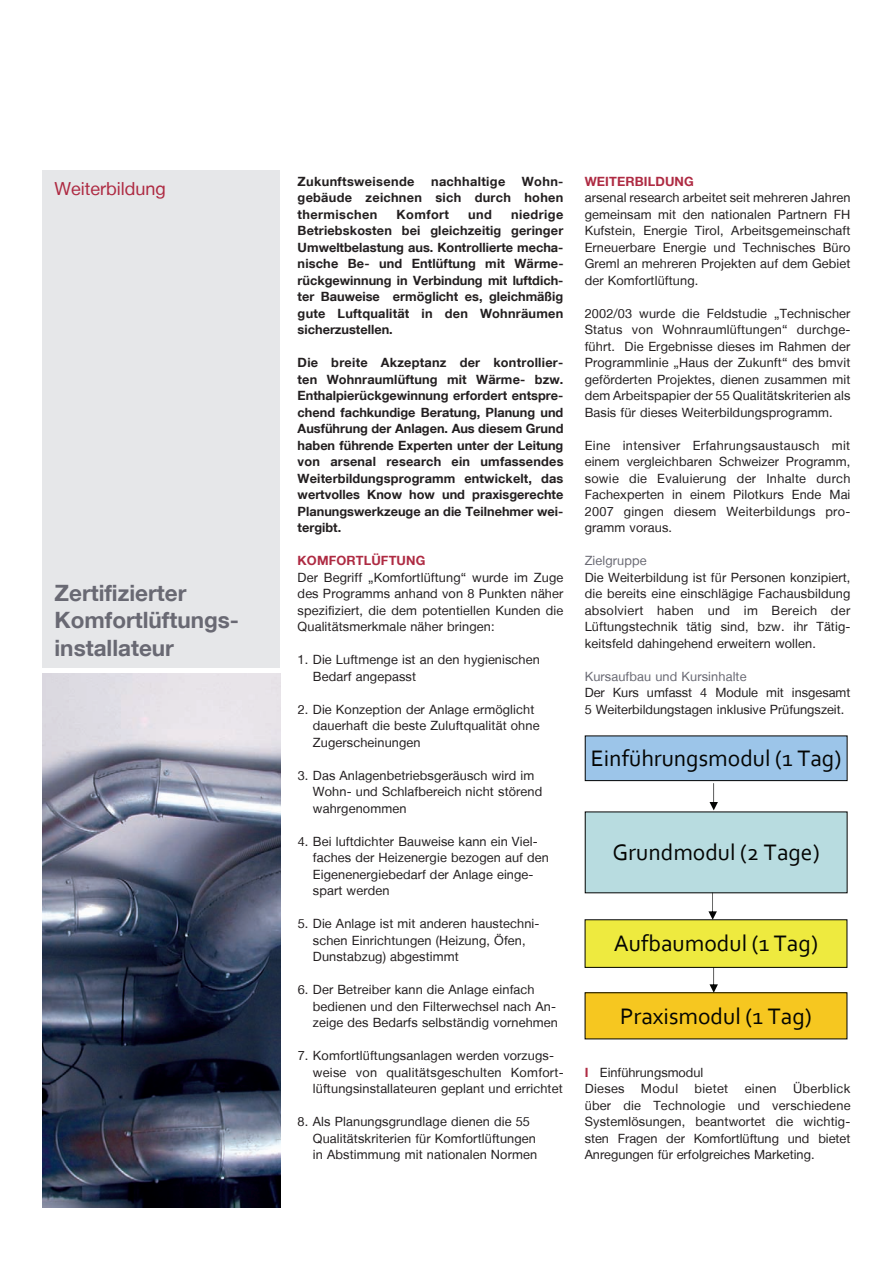
<style>
.page{position:relative;width:893px;height:1263px;background:#fff}
.page>*{position:absolute;margin:0;border:0;box-sizing:border-box;transform-origin:0 0}
.t1{font:23.55px "Corbel";color:#040503}
.t2{font:700 22.5px/27.5px "Helvetica Neue LT Com";color:#696973}
.t3{font:18px "Helvetica Neue LT";color:#ae2a42}
.t4{font:12.75px/16.5px "Helvetica Neue LT";letter-spacing:.01em;color:#231f20}
.t5{font:700 12.75px/16.5px "Helvetica Neue LT Com";letter-spacing:.015em;color:#231f20;text-align:justify}
.t6{font:12.75px "Helvetica Neue LT";letter-spacing:.01em;color:#696973}
.t7{font:700 12.75px "Helvetica Neue LT Com";letter-spacing:.01em;color:#ae2a42}
.s1{font-family:"Helvetica Neue LT Com";font-weight:700;color:#ae2a42}
</style>
<div class="page">
<img style="left:43px;top:673px;width:237px;height:535px">
<div style="left:43px;top:170px;width:237px;height:498px;background:#e6e7e9"></div>
<div style="left:585px;top:736px;width:262px;height:44px;background:#9cc5e9"></div>
<div style="left:585px;top:736px;width:262px;height:45px;border:1px solid #040504"></div>
<div style="left:585px;top:812px;width:262px;height:81px;background:#b8dce0"></div>
<div style="left:585px;top:920px;width:262px;height:47px;background:#eeea3f"></div>
<div style="left:585px;top:919px;width:262px;height:49px;border:1px solid #040504"></div>
<svg style="left:708px;top:892px;width:9px;height:28px"></svg>
<div style="left:585px;top:993px;width:262px;height:46px;background:#f6c720"></div>
<svg style="left:709px;top:967px;width:9px;height:26px"></svg>
<svg style="left:709px;top:783px;width:9px;height:27px"></svg>
<h3 class="t3" style="left:55px;top:178px;width:113px">Weiterbildung</h3>
<h2 class="t2" style="left:55px;top:578px;width:186px">Zertifizierter<br>Komfortlüftungs&shy;installateur</h2>
<p class="t5" style="left:298px;top:173px;width:267px;text-indent:224px">Wohn&shy;ge-bäude zeichnen sich durch hohen thermischen</p>
<p class="t5" style="left:298px;top:173px;width:118px">Zukunftsweisende</p>
<p class="t5" style="left:431px;top:173px;width:76px">nachhaltige</p>
<p class="t5" style="left:298px;top:206px;width:267px;text-indent:213px">niedrige Betriebskosten bei gleichzeitig geringer Umweltbelastung aus. Kontrollierte mecha&shy;nische Be- und Entlüftung mit Wärme&shy;rückgewinnung in Verbindung mit luftdich&shy;ter Bauweise ermöglicht es, gleichmäßig gute Luftqualität in den Wohnräumen sicherzustellen.</p>
<p class="t5" style="left:298px;top:354px;width:267px">Die breite Akzeptanz der kontrollier&shy;ten Wohnraumlüftung mit Wärme- bzw.<br>Enthalpierückgewinnung erfordert entspre&shy;chend fachkundige Beratung, Planung und Ausführung der Anlagen. Aus diesem Grund haben führende Experten unter der Leitung von arsenal research ein umfassendes Weiterbildungsprogramm entwickelt, das wertvolles Know how und praxisgerechte Planungswerkzeuge an die Teilnehmer wei&shy;tergibt.</p>
<p class="t7" style="left:298px;top:553px;width:129px">KOMFORTLÜFTUNG</p>
<p class="t4" style="left:298px;top:569px;width:267px;text-align:justify">Der Begriff „Komfortlüftung“ wurde im Zuge des Programms anhand von 8 Punkten näher spezifiziert, die dem potentiellen Kunden die Qualitätsmerkmale näher bringen:</p>
<p class="t4" style="left:313px;top:651px;width:228px;text-indent:-15px">1. Die Luftmenge ist an den hygienischen<br>Bedarf angepasst</p>
<p class="t4" style="left:313px;top:701px;width:228px;text-indent:-15px">2. Die Konzeption der Anlage ermöglicht dauerhaft die beste Zuluftqualität ohne<br>Zugerscheinungen</p>
<p class="t4" style="left:313px;top:767px;width:231px;text-indent:-15px">3. Das Anlagenbetriebsgeräusch wird im<br>Wohn- und Schlafbereich nicht störend wahrgenommen</p>
<p class="t4" style="left:313px;top:833px;width:237px;text-indent:-15px">4. Bei luftdichter Bauweise kann ein Viel&shy;faches der Heizenergie bezogen auf den Eigenenergiebedarf der Anlage einge&shy;spart werden</p>
<p class="t4" style="left:313px;top:915px;width:228px;text-indent:-15px">5. Die Anlage ist mit anderen haustechni&shy;schen Einrichtungen (Heizung, Öfen,<br>Dunstabzug) abgestimmt</p>
<p class="t4" style="left:313px;top:981px;width:247px;text-indent:-15px">6. Der Betreiber kann die Anlage einfach bedienen und den Filterwechsel nach An-- zeige des Bedarfs selbständig vornehmen</p>
<p class="t4" style="left:313px;top:1047px;width:252px;text-indent:-15px">7. Komfortlüftungsanlagen werden vorzugs&shy;weise von qualitätsgeschulten Komfort&shy;lüftungsinstallateuren geplant und errichtet</p>
<p class="t4" style="left:313px;top:1113px;width:226px;text-indent:-15px">8. Als Planungsgrundlage dienen die 55<br>Qualitätskriterien für Komfortlüftungen in Abstimmung mit nationalen Normen</p>
<p class="t5" style="left:397px;top:206px;width:54px">Komfort</p>
<p class="t5" style="left:468px;top:206px;width:25px">und</p>
<p class="t7" style="left:585px;top:173px;width:111px">WEITERBILDUNG</p>
<p class="t4" style="left:585px;top:189px;width:267px;text-align:justify">arsenal research arbeitet seit mehreren Jahren gemeinsam mit den nationalen Partnern FH Kufstein, Energie Tirol, Arbeits-gemeinschaft Erneuerbare Energie und Technisches Büro Greml an mehreren Projekten auf dem Gebiet der Komfortlüftung.</p>
<p class="t4" style="left:585px;top:305px;width:267px;text-align:justify">2002/03 wurde die Feldstudie „Technischer Status von Wohnraumlüftungen“ durchge&shy;führt. Die Ergebnisse dieses im Rahmen der Programmlinie „Haus der Zukunft“ des bmvit geförderten Projektes, dienen zusammen mit dem Arbeitspapier der 55 Qualitätskriterien als Basis für dieses Weiterbildungsprogramm.</p>
<p class="t4" style="left:585px;top:437px;width:267px;text-align:justify">Eine intensiver Erfahrungsaustausch mit einem vergleichbaren Schweizer Programm, sowie die Evaluierung der Inhalte durch Fachexperten in einem Pilotkurs Ende Mai 2007 gingen diesem Weiterbildungs pro&shy;gramm voraus.</p>
<p class="t6" style="left:585px;top:553px;width:64px">Zielgruppe</p>
<p class="t4" style="left:585px;top:569px;width:267px;text-align:justify">Die Weiterbildung ist für Personen konzipiert, die bereits eine einschlägige Fachausbildung absolviert haben und im Bereich der Lüftungstechnik tätig sind, bzw. ihr Tätig&shy;keitsfeld dahingehend erweitern wollen.</p>
<p class="t6" style="left:585px;top:669px;width:163px">Kursaufbau und Kursinhalte</p>
<p class="t4" style="left:585px;top:684px;width:267px">Der Kurs umfasst 4 Module mit insgesamt<br>5 Weiterbildungstagen inklusive Prüfungszeit.</p>
<h1 class="t1" style="left:591px;top:744px;width:252px">Einführungsmodul (1 Tag)</h1>
<h1 class="t1" style="left:613px;top:838px;width:209px">Grundmodul (2 Tage)</h1>
<h1 class="t1" style="left:614px;top:929px;width:206px">Aufbaumodul (1 Tag)</h1>
<h1 class="t1" style="left:620px;top:1001px;width:193px">Praxismodul (1 Tag)</h1>
<p class="t4" style="left:585px;top:1064px;width:120px"><span class="s1">I</span> Einführungsmodul<br>Dieses</p>
<p class="t4" style="left:585px;top:1080px;width:267px;text-align:justify;text-indent:208px">Überblick über die Technologie und verschiedene Systemlösungen, beantwortet die wichtig&shy;sten Fragen der Komfortlüftung und bietet Anregungen für erfolgreiches Marketing.</p>
<p class="t4" style="left:641px;top:1080px;width:39px">Modul</p>
<p class="t4" style="left:694px;top:1080px;width:35px">bietet</p>
<p class="t4" style="left:745px;top:1080px;width:34px">einen</p>
</div>
